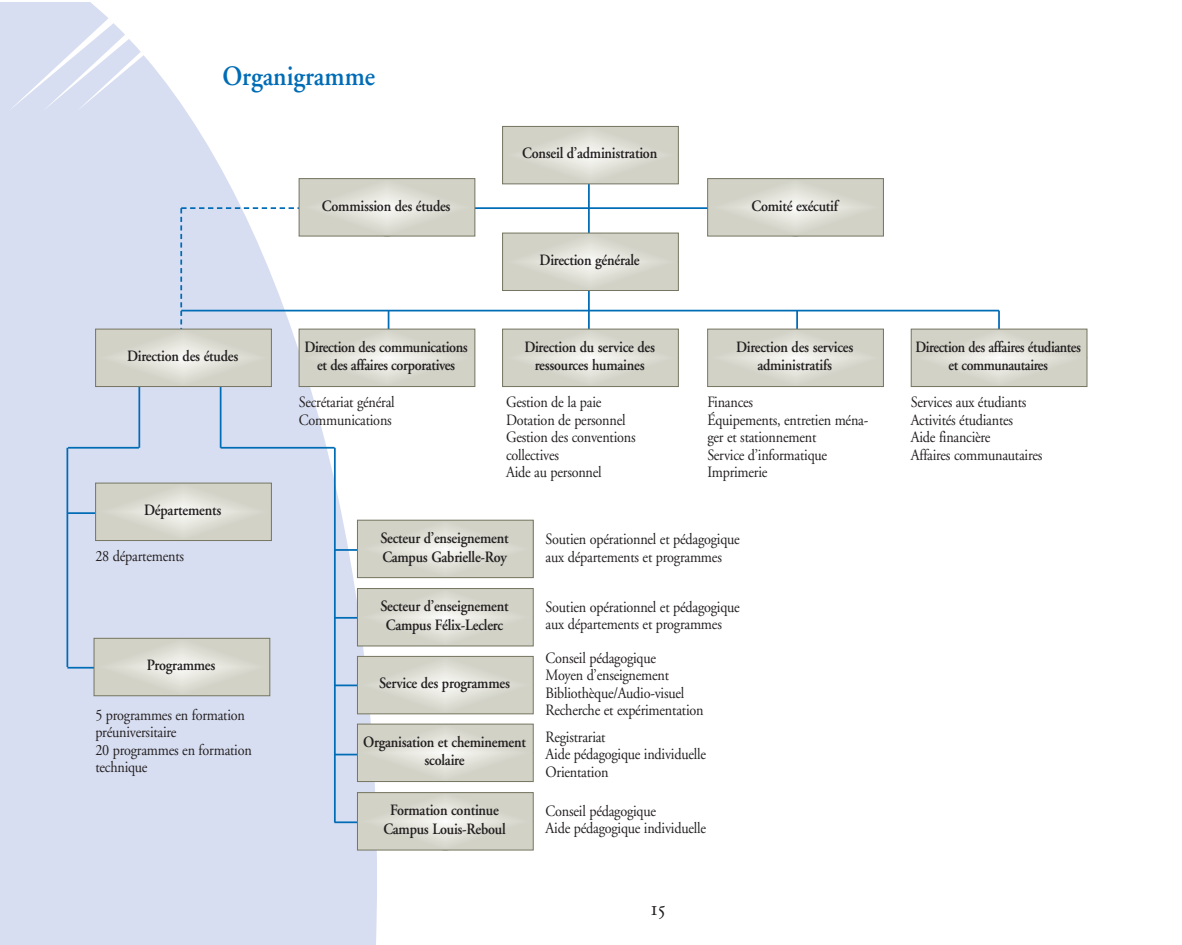
<style>
.page{position:relative;width:1182px;height:945px;background:#fff}
.page>*{position:absolute;margin:0;border:0;box-sizing:border-box;transform-origin:0 0}
.t1{font:600 28px "Adobe Garamond";color:#006cb6;scale:.9 1}
.t2{font:21px "Adobe Garamond Exp";color:#231f20}
.t3{font:15.75px/17.5px "Adobe Garamond";letter-spacing:-.015em;color:#231f20;scale:.9 1}
.t4{font:600 15.75px/18.9px "Adobe Garamond";letter-spacing:-.015em;color:#231f20;text-align:center;scale:.9 1}
.t5{font:600 15.75px/18.9px "Adobe Garamond";letter-spacing:-.015em;color:#231f20;text-align:center;scale:.88 1}
</style>
<div class="page">
<svg style="left:0;top:3px;width:377px;height:942px;background:#dde2f2"></svg>
<svg style="left:8px;top:3px;width:206px;height:108px"></svg>
<hr style="left:437px;top:207px;width:304px;height:2px;background:#006cb6">
<hr style="left:588px;top:136px;width:1px;height:175px;background:#006cb6">
<hr style="left:181px;top:310px;width:817px;height:1px;background:#006cb6">
<hr style="left:998px;top:311px;width:1px;height:64px;background:#006cb6">
<hr style="left:796px;top:311px;width:1px;height:55px;background:#006cb6">
<hr style="left:588px;top:311px;width:1px;height:41px;background:#006cb6">
<hr style="left:138px;top:382px;width:2px;height:66px;background:#006cb6">
<hr style="left:220px;top:383px;width:1px;height:65px;background:#006cb6">
<hr style="left:220px;top:447px;width:114px;height:2px;background:#006cb6">
<hr style="left:334px;top:448px;width:1px;height:374px;background:#006cb6">
<hr style="left:334px;top:549px;width:29px;height:2px;background:#006cb6">
<hr style="left:334px;top:617px;width:30px;height:2px;background:#006cb6">
<hr style="left:334px;top:754px;width:33px;height:1px;background:#006cb6">
<hr style="left:334px;top:821px;width:32px;height:2px;background:#006cb6">
<hr style="left:66px;top:448px;width:2px;height:219px;background:#006cb6">
<hr style="left:68px;top:447px;width:71px;height:2px;background:#006cb6">
<hr style="left:68px;top:512px;width:31px;height:2px;background:#006cb6">
<hr style="left:67px;top:667px;width:33px;height:2px;background:#006cb6">
<svg style="left:504px;top:331px;width:172px;height:54px;background:#d9d9cf"></svg>
<div style="left:502px;top:329px;width:176px;height:58px;border:1px solid #757561"></div>
<svg style="left:504px;top:235px;width:172px;height:54px;background:#d9d9cf"></svg>
<div style="left:502px;top:233px;width:176px;height:58px;border:1px solid #757561"></div>
<svg style="left:709px;top:180px;width:172px;height:55px;background:#d9d9cf"></svg>
<div style="left:707px;top:178px;width:176px;height:59px;border:1px solid #757561"></div>
<svg style="left:504px;top:128px;width:172px;height:54px;background:#d9d9cf"></svg>
<div style="left:502px;top:126px;width:176px;height:58px;border:1px solid #757561"></div>
<svg style="left:709px;top:331px;width:172px;height:54px;background:#d9d9cf"></svg>
<div style="left:707px;top:329px;width:176px;height:58px;border:1px solid #757561"></div>
<svg style="left:912px;top:331px;width:173px;height:54px;background:#d9d9cf"></svg>
<div style="left:910px;top:329px;width:177px;height:58px;border:1px solid #757561"></div>
<svg style="left:96px;top:179px;width:379px;height:208px"></svg>
<div style="left:95px;top:329px;width:177px;height:58px;border:1px solid #757561"></div>
<svg style="left:97px;top:485px;width:173px;height:54px;background:#d9d9cf"></svg>
<div style="left:95px;top:483px;width:177px;height:58px;border:1px solid #757561"></div>
<svg style="left:359px;top:522px;width:172px;height:54px;background:#d9d9cf"></svg>
<div style="left:357px;top:520px;width:176px;height:58px;border:1px solid #757561"></div>
<svg style="left:359px;top:590px;width:172px;height:54px;background:#d9d9cf"></svg>
<div style="left:357px;top:588px;width:176px;height:58px;border:1px solid #757561"></div>
<svg style="left:335px;top:656px;width:196px;height:58px;background:#d6d8d3"></svg>
<div style="left:357px;top:656px;width:176px;height:58px;border:1px solid #757561"></div>
<svg style="left:359px;top:726px;width:172px;height:54px;background:#d9d9cf"></svg>
<div style="left:357px;top:724px;width:176px;height:58px;border:1px solid #757561"></div>
<svg style="left:359px;top:794px;width:172px;height:54px;background:#d9d9cf"></svg>
<div style="left:357px;top:792px;width:176px;height:58px;border:1px solid #757561"></div>
<svg style="left:96px;top:640px;width:172px;height:54px;background:#d9d9cf"></svg>
<div style="left:94px;top:638px;width:176px;height:58px;border:1px solid #757561"></div>
<h1 class="t1" style="left:222px;top:65px;width:171px">Organigramme</h1>
<p class="t4" style="left:522px;top:145px;width:152px">Conseil d’administration</p>
<p class="t4" style="left:322px;top:198px;width:144px">Commission des études</p>
<p class="t4" style="left:751px;top:198px;width:98px">Comité exécutif</p>
<p class="t4" style="left:127px;top:348px;width:125px">Direction des études</p>
<p class="t4" style="left:144px;top:502px;width:87px">Départements</p>
<p class="t3" style="left:95px;top:549px;width:100px">28 départements</p>
<p class="t4" style="left:147px;top:657px;width:78px">Programmes</p>
<p class="t3" style="left:95px;top:707px;width:175px">5 programmes en formation préuniversitaire<br>20 programmes en formation technique</p>
<p class="t4" style="left:539px;top:252px;width:113px">Direction générale</p>
<p class="t4" style="left:304px;top:339px;width:183px">Direction des communications et des affaires corporatives</p>
<p class="t4" style="left:524px;top:339px;width:147px">Direction du service des ressources humaines</p>
<p class="t4" style="left:736px;top:339px;width:132px">Direction des services administratifs</p>
<p class="t5" style="left:915px;top:339px;width:190px">Direction des affaires étudiantes et communautaires</p>
<p class="t3" style="left:299px;top:395px;width:108px">Secrétariat général<br>Communications</p>
<p class="t3" style="left:506px;top:395px;width:145px">Gestion de la paie<br>Dotation de personnel<br>Gestion des conventions collectives<br>Aide au personnel</p>
<p class="t3" style="left:707px;top:395px;width:180px">Finances<br>Équipements, entretien ména&shy;ger et stationnement<br>Service d’informatique<br>Imprimerie</p>
<p class="t3" style="left:910px;top:395px;width:148px">Services aux étudiants<br>Activités étudiantes<br>Aide financière<br>Affaires communautaires</p>
<p class="t4" style="left:380px;top:530px;width:144px;text-align:left">Secteur d’enseignement<br>Campus Gabrielle-Roy</p>
<p class="t4" style="left:380px;top:598px;width:144px">Secteur d’enseignement<br>Campus Félix-Leclerc</p>
<p class="t4" style="left:379px;top:675px;width:147px">Service des programmes</p>
<p class="t4" style="left:363px;top:734px;width:182px">Organisation et cheminement scolaire</p>
<p class="t4" style="left:383px;top:802px;width:137px">Formation continue<br>Campus Louis-Reboul</p>
<p class="t3" style="left:545px;top:532px;width:217px">Soutien opérationnel et pédagogique aux départements et programmes</p>
<p class="t3" style="left:545px;top:599px;width:217px">Soutien opérationnel et pédagogique aux départements et programmes</p>
<p class="t3" style="left:545px;top:650px;width:177px">Conseil pédagogique<br>Moyen d’enseignement<br>Bibliothèque/Audio-visuel<br>Recherche et expérimentation</p>
<p class="t3" style="left:545px;top:729px;width:180px">Registrariat<br>Aide pédagogique individuelle<br>Orientation</p>
<p class="t3" style="left:545px;top:803px;width:180px">Conseil pédagogique<br>Aide pédagogique individuelle</p>
<h2 class="t2" style="left:650px;top:900px;width:16px">15</h2>
</div>
